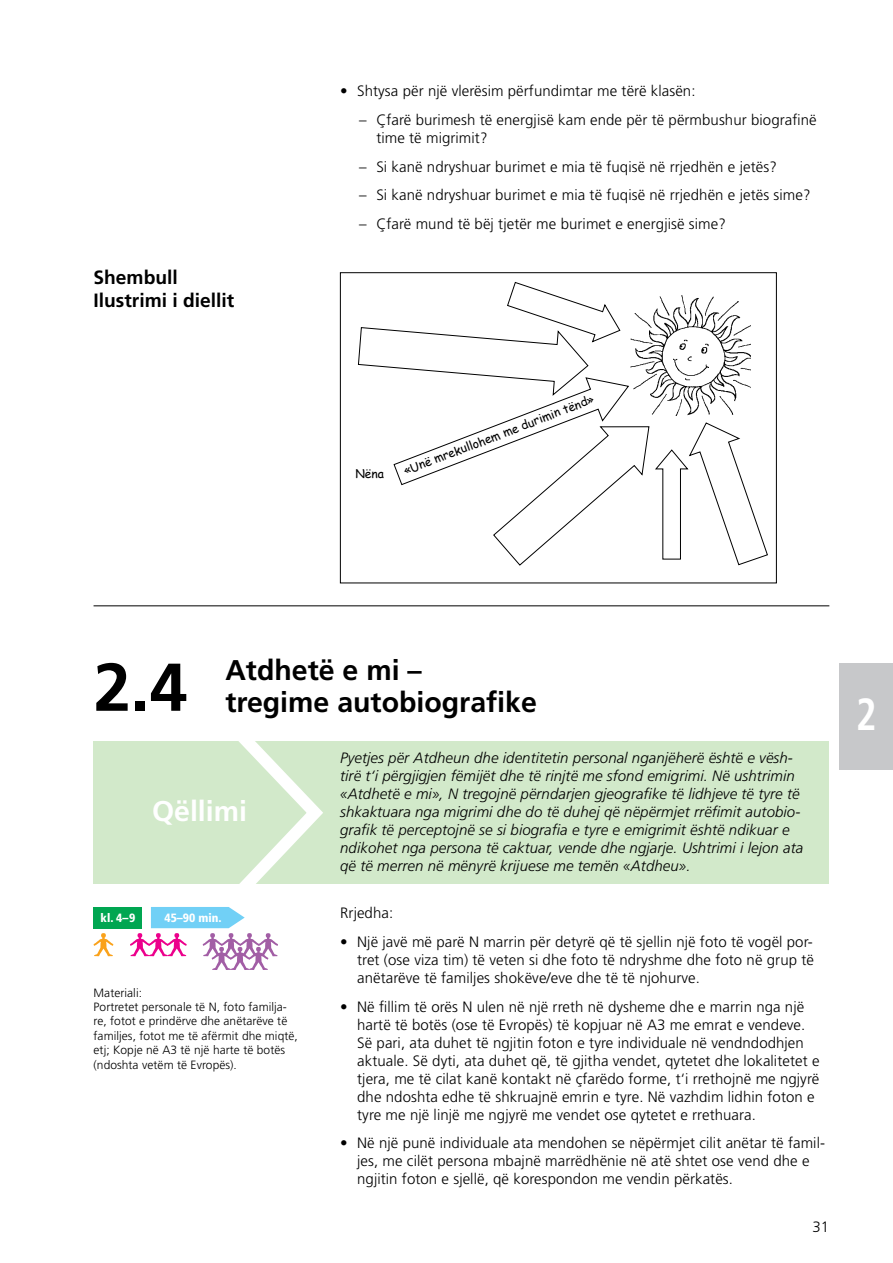
<style>
.page{position:relative;width:893px;height:1263px;background:#fff}
.page>*{position:absolute;margin:0;border:0;box-sizing:border-box;transform-origin:0 0}
.t1{font:700 67.5px "Frutiger";color:#000}
.t2{font:700 condensed 45px "Frutiger";color:#fff;scale:.9 1}
.t3{font:700 28.5px "Frutiger";color:#000}
.t4{font:700 28.5px "Frutiger";color:#fff}
.t5{font:700 19.2px/23.1px "Frutiger LT Pro";color:#000}
.t6{font:300 15px/18px "Frutiger LT Pro";letter-spacing:.005em;color:#000}
.t7{font:italic 300 15px/18px "Frutiger";letter-spacing:.005em;color:#000}
.t8{font:300 15px "Frutiger";color:#000}
.t9{font:300 12px/14.4px "Frutiger LT Pro";letter-spacing:.005em;color:#000}
.t10{font:12px "Comic Sans MS";color:#000}
.t11{font:900 condensed 12px "Frutiger";color:#fff}
.s1{font-family:"Frutiger"}
</style>
<div class="page">
<div style="left:94px;top:741px;width:735px;height:142px;background:#d2e9ca"></div>
<div style="left:840px;top:663px;width:53px;height:107px;background:#c7c8ca"></div>
<div style="left:340px;top:272px;width:437px;height:311px;border:1px solid #000"></div>
<img style="left:649px;top:295px;width:102px;height:120px">
<svg style="left:655px;top:422px;width:113px;height:143px"></svg>
<svg style="left:358px;top:282px;width:291px;height:284px"></svg>
<div style="left:94px;top:907px;width:48px;height:21px;background:#00a651"></div>
<svg style="left:130px;top:741px;width:201px;height:229px"></svg>
<svg style="left:93px;top:933px;width:21px;height:23px"></svg>
<hr style="left:94px;top:605px;width:735px;height:1px;background:#000">
<p class="t5" style="left:94px;top:266px;width:142px">Shembull<br>Ilustrimi i diellit</p>
<p class="t6" style="left:340px;top:82px;width:357px">• Shtysa për një vlerësim përfundimtar me tërë klasën:</p>
<p class="t6" style="left:376px;top:111px;width:442px;text-indent:-17px"><span class="s1">–</span> Çfarë burimesh të energjisë kam ende për të përmbushur biografinë time të migrimit?</p>
<p class="t6" style="left:359px;top:157px;width:419px"><span class="s1">–</span> Si kanë ndryshuar burimet e mia të fuqisë në rrjedhën e jetës?</p>
<p class="t6" style="left:359px;top:186px;width:453px"><span class="s1">–</span> Si kanë ndryshuar burimet e mia të fuqisë në rrjedhën e jetës sime?</p>
<p class="t6" style="left:359px;top:215px;width:368px"><span class="s1">–</span> Çfarë mund të bëj tjetër me burimet e energjisë sime?</p>
<p class="t10" style="left:355px;top:465px;width:30px">Nëna</p>
<p class="t10" style="left:401px;top:463px;width:204px;rotate:-21deg">«Unë mrekullohem me durimin tënd»</p>
<h1 class="t1" style="left:94px;top:648px;width:95px">2.4</h1>
<h3 class="t3" style="left:225px;top:654px;width:198px">Atdhetë e mi –</h3>
<h3 class="t3" style="left:225px;top:685px;width:313px">tregime autobiografike</h3>
<h3 class="t4" style="left:152px;top:794px;width:97px">Qëllimi</h3>
<p class="t7" style="left:340px;top:749px;width:465px">Pyetjes për Atdheun dhe identitetin personal nganjëherë është e vësh&shy;tirë t‘i përgjigjen fëmijët dhe të rinjtë me sfond emigrimi. Në ushtrimin «Atdhetë e mi», N tregojnë përndarjen gjeografike të lidhjeve të tyre të shkaktuara nga migrimi dhe do të duhej që nëpërmjet rrëfimit autobio&shy;grafik të perceptojnë se si biografia e tyre e emigrimit është ndikuar e ndikohet nga persona të caktuar, vende dhe ngjarje. Ushtrimi i lejon ata që të merren në mënyrë krijuese me temën «Atdheu».</p>
<p class="t11" style="left:101px;top:910px;width:36px">kl. 4–9</p>
<p class="t11" style="left:164px;top:910px;width:59px">45–90 min.</p>
<p class="t6" style="left:340px;top:904px;width:55px">Rrjedha:</p>
<p class="t6" style="left:357px;top:933px;width:458px;text-align:justify;text-indent:-17px">• Një javë më parë N marrin për detyrë që të sjellin një foto të vogël por&shy;tret (ose viza tim) të veten si dhe foto të ndryshme dhe foto në grup të anëtarëve të familjes shokëve/eve dhe të të njohurve.</p>
<p class="t6" style="left:357px;top:997px;width:464px;text-indent:-17px">• Në fillim të orës N ulen në një rreth në dysheme dhe e marrin nga një hartë të botës (ose të Evropës) të kopjuar në A3 me emrat e vendeve.<br>Së pari, ata duhet të ngjitin foton e tyre individuale në vendndodhjen aktuale. Së dyti, ata duhet që, të gjitha vendet, qytetet dhe lokalitetet e tjera, me të cilat kanë kontakt në çfarëdo forme, t‘i rrethojnë me ngjyrë dhe ndoshta edhe të shkruajnë emrin e tyre. Në vazhdim lidhin foton e tyre me një linjë me ngjyrë me vendet ose qytetet e rrethuara.</p>
<p class="t6" style="left:357px;top:1134px;width:469px;text-indent:-17px">• Në një punë individuale ata mendohen se nëpërmjet cilit anëtar të famil&shy;jes, me cilët persona mbajnë marrëdhënie në atë shtet ose vend dhe e ngjitin foton e sjellë, që korespondon me vendin përkatës.</p>
<p class="t9" style="left:94px;top:985px;width:206px">Materiali:<br>Portretet personale të N, foto familja&shy;re, fotot e prindërve dhe anëtarëve të familjes, fotot me të afërmit dhe miqtë, etj; Kopje në A3 të një harte të botës (ndoshta vetëm të Evropës).</p>
<p class="t8" style="left:812px;top:1218px;width:18px">31</p>
<h2 class="t2" style="left:856px;top:688px;width:25px">2</h2>
</div>
